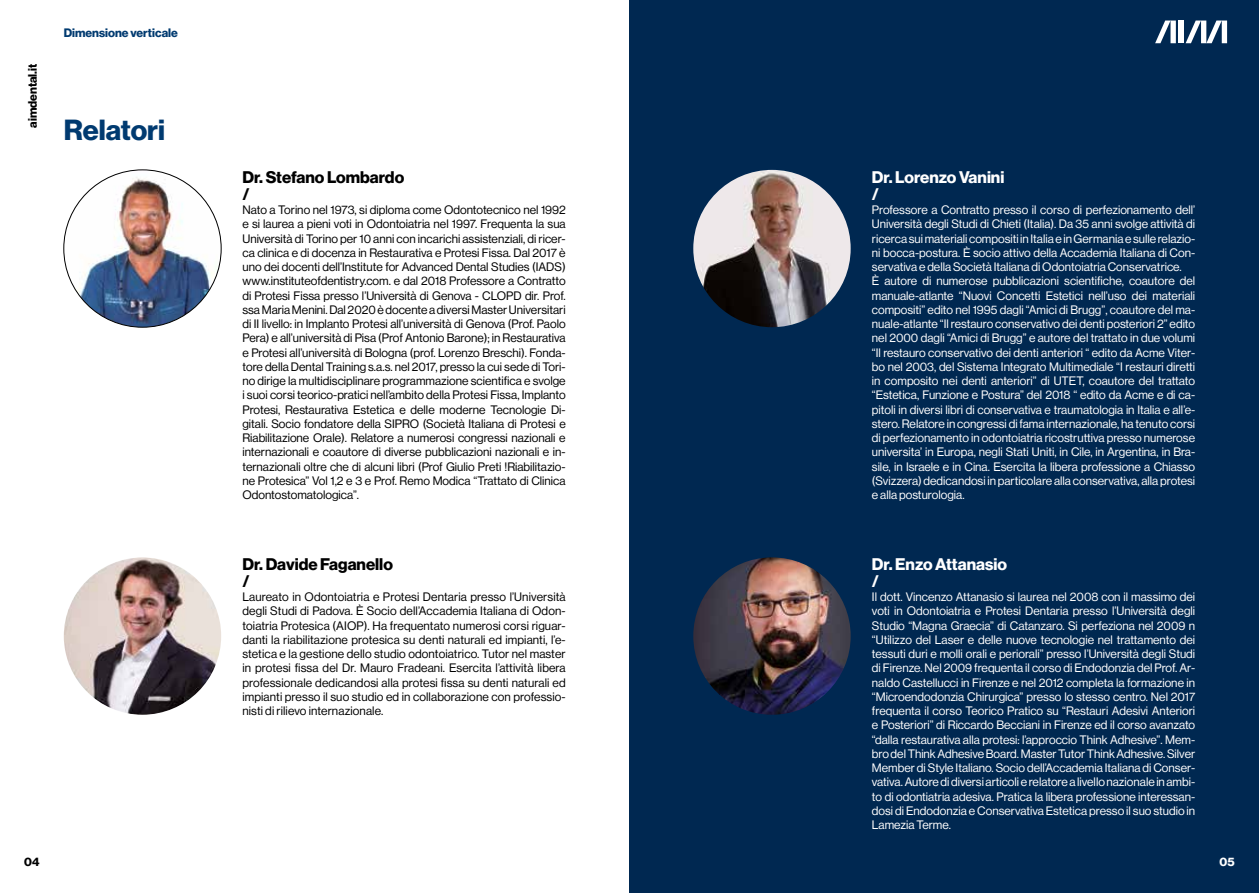
<style>
.page{position:relative;width:1259px;height:893px;background:#fff}
.page>*{position:absolute;margin:0;border:0;box-sizing:border-box;transform-origin:0 0}
.t1{font:700 28.5px "Neue Haas Display";color:#003a70}
.t2{font:700 16.5px/16.5px "Neue Haas Display";color:#000}
.t3{font:700 16.5px/16.5px "Neue Haas Display";color:#fff}
.t4{font:12px/14.2px "Neue Haas Display";color:#fff}
.t5{font:12px/14.2px "Neue Haas Display";color:#000;text-align:justify}
.t6{font:700 12px "Neue Haas Display";color:#003a70}
.t7{font:700 12px "Neue Haas Display";color:#000}
.t8{font:700 12px "Neue Haas Display";color:#fff}
</style>
<div class="page">
<div style="left:629px;top:0;width:630px;height:893px;background:#002851"></div>
<img style="left:64px;top:170px;width:157px;height:157px;border-radius:79px">
<img style="left:64px;top:557px;width:157px;height:158px;border-radius:79px">
<img style="left:693px;top:170px;width:157px;height:157px;border-radius:79px">
<img style="left:693px;top:557px;width:157px;height:158px;border-radius:79px">
<div style="left:1178px;top:21px;width:5px;height:22px;background:#fff"></div>
<svg style="left:1185px;top:21px;width:42px;height:22px"></svg>
<svg style="left:1155px;top:21px;width:20px;height:22px"></svg>
<p class="t7" style="left:26px;top:128px;width:65px;rotate:-90deg">aimdental.it</p>
<p class="t6" style="left:64px;top:26px;width:116px">Dimensione verticale</p>
<h1 class="t1" style="left:64px;top:114px;width:103px">Relatori</h1>
<h2 class="t2" style="left:242px;top:170px;width:163px">Dr. Stefano Lombardo /</h2>
<p class="t5" style="left:242px;top:203px;width:325px">Nato a Torino nel 1973, si diploma come Odontotecnico nel 1992 e si laurea a pieni voti in Odontoiatria nel 1997. Frequenta la sua Università di Torino per 10 anni con incarichi assistenziali, di ricer&shy;ca clinica e di docenza in Restaurativa e Protesi Fissa. Dal 2017 è uno dei docenti dell’Institute for Advanced Dental Studies (IADS) www.instituteofdentistry.com. e dal 2018 Professore a Contratto di Protesi Fissa presso l’Università di Genova - CLOPD dir. Prof. ssa Maria Menini. Dal 2020 è docente a diversi Master Universitari di II livello: in Implanto Protesi all’università di Genova (Prof. Paolo Pera) e all’università di Pisa (Prof Antonio Barone); in Restaurativa e Protesi all’università di Bologna (prof. Lorenzo Breschi). Fonda&shy;tore della Dental Training s.a.s. nel 2017, presso la cui sede di Tori&shy;no dirige la multidisciplinare programmazione scientifica e svolge i suoi corsi teorico-pratici nell’ambito della Protesi Fissa, Implanto Protesi, Restaurativa Estetica e delle moderne Tecnologie Di&shy;gitali. Socio fondatore della SIPRO (Società Italiana di Protesi e Riabilitazione Orale). Relatore a numerosi congressi nazionali e internazionali e coautore di diverse pubblicazioni nazionali e in&shy;ternazionali oltre che di alcuni libri (Prof Giulio Preti !Riabilitazio&shy;ne Protesica” Vol 1,2 e 3 e Prof. Remo Modica “Trattato di Clinica Odontostomatologica”.</p>
<h2 class="t2" style="left:242px;top:557px;width:152px">Dr. Davide Faganello /</h2>
<p class="t5" style="left:242px;top:590px;width:325px">Laureato in Odontoiatria e Protesi Dentaria presso l’Università degli Studi di Padova. È Socio dell’Accademia Italiana di Odon&shy;toiatria Protesica (AIOP). Ha frequentato numerosi corsi riguar&shy;danti la riabilitazione protesica su denti naturali ed impianti, l’e&shy;stetica e la gestione dello studio odontoiatrico. Tutor nel master in protesi fissa del Dr. Mauro Fradeani. Esercita l’attività libera professionale dedicandosi alla protesi fissa su denti naturali ed impianti presso il suo studio ed in collaborazione con professio&shy;nisti di rilievo internazionale.</p>
<h2 class="t3" style="left:872px;top:170px;width:134px">Dr. Lorenzo Vanini /</h2>
<p class="t4" style="left:872px;top:203px;width:325px">Professore a Contratto presso il corso di perfezionamento dell’ Università degli Studi di Chieti (Italia). Da 35 anni svolge attività di ricerca sui materiali compositi in Italia e in Germania e sulle relazio&shy;ni bocca-postura. È socio attivo della Accademia Italiana di Con&shy;servativa e della Società Italiana di Odontoiatria Conservatrice.<br>È autore di numerose pubblicazioni scientifiche, coautore del manuale-atlante “Nuovi Concetti Estetici nell’uso dei materiali compositi” edito nel 1995 dagli “Amici di Brugg”, coautore del ma&shy;nuale-atlante “Il restauro conservativo dei denti posteriori 2” edito nel 2000 dagli “Amici di Brugg” e autore del trattato in due volumi “Il restauro conservativo dei denti anteriori “ edito da Acme Viter&shy;bo nel 2003, del Sistema Integrato Multimediale “I restauri diretti in composito nei denti anteriori” di UTET, coautore del trattato “Estetica, Funzione e Postura” del 2018 “ edito da Acme e di ca&shy;pitoli in diversi libri di conservativa e traumatologia in Italia e all’e&shy;stero. Relatore in congressi di fama internazionale, ha tenuto corsi di perfezionamento in odontoiatria ricostruttiva presso numerose universita’ in Europa, negli Stati Uniti, in Cile, in Argentina, in Bra&shy;sile, in Israele e in Cina. Esercita la libera professione a Chiasso (Svizzera) dedicandosi in particolare alla conservativa, alla protesi e alla posturologia.</p>
<h2 class="t3" style="left:872px;top:557px;width:136px">Dr. Enzo Attanasio /</h2>
<p class="t4" style="left:872px;top:590px;width:325px;text-align:justify">Il dott. Vincenzo Attanasio si laurea nel 2008 con il massimo dei voti in Odontoiatria e Protesi Dentaria presso l’Università degli Studio “Magna Graecia” di Catanzaro. Si perfeziona nel 2009 n “Utilizzo del Laser e delle nuove tecnologie nel trattamento dei tessuti duri e molli orali e periorali” presso l’Università degli Studi di Firenze. Nel 2009 frequenta il corso di Endodonzia del Prof. Ar&shy;naldo Castellucci in Firenze e nel 2012 completa la formazione in “Microendodonzia Chirurgica” presso lo stesso centro. Nel 2017 frequenta il corso Teorico Pratico su “Restauri Adesivi Anteriori e Posteriori” di Riccardo Becciani in Firenze ed il corso avanzato “dalla restaurativa alla protesi: l’approccio Think Adhesive”. Mem&shy;bro del Think Adhesive Board. Master Tutor Think Adhesive. Silver Member di Style Italiano. Socio dell’Accademia Italiana di Conser&shy;vativa. Autore di diversi articoli e relatore a livello nazionale in ambi&shy;to di odontiatria adesiva. Pratica la libera professione interessan&shy;dosi di Endodonzia e Conservativa Estetica presso il suo studio in Lamezia Terme.</p>
<p class="t7" style="left:24px;top:855px;width:17px">04</p>
<p class="t8" style="left:1219px;top:855px;width:16px">05</p>
</div>
